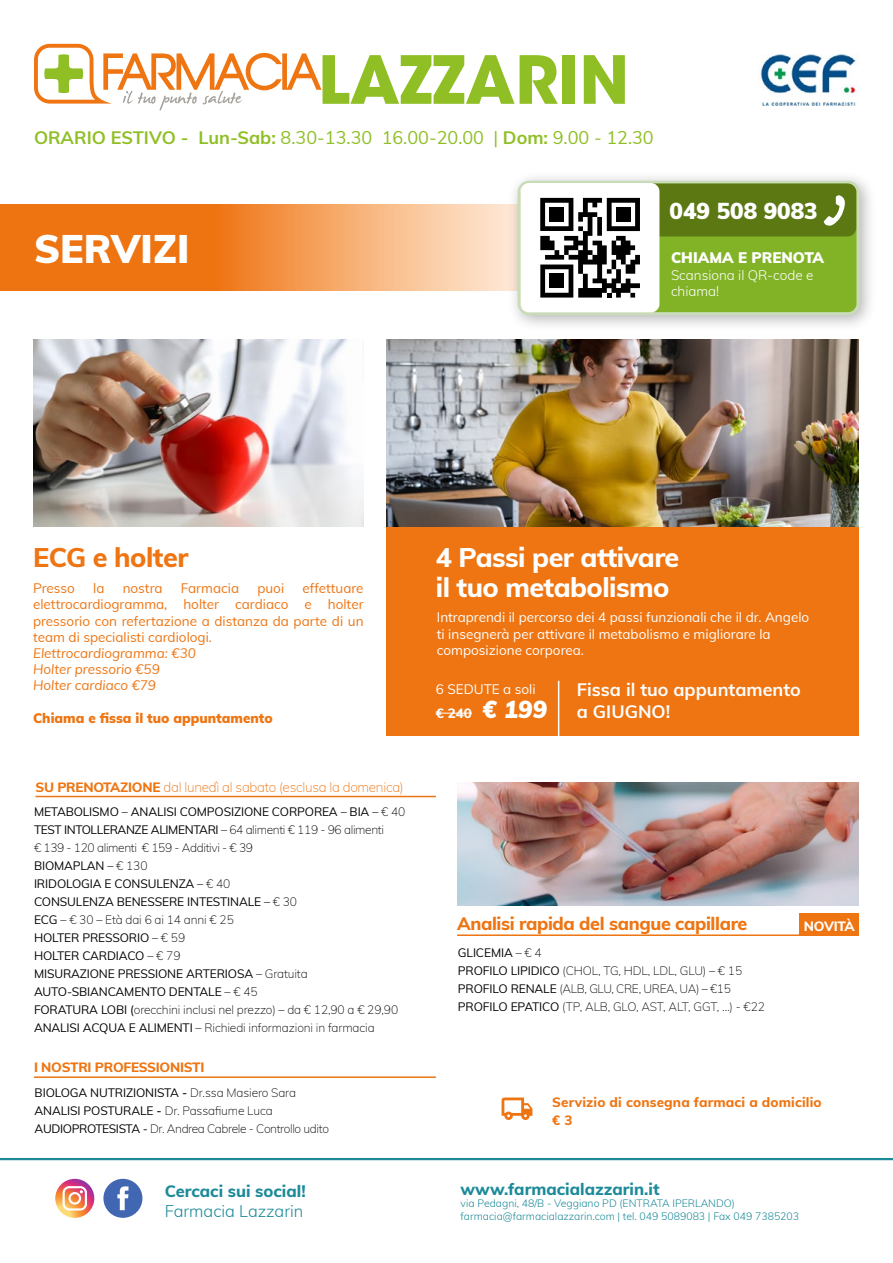
<style>
.page{position:relative;width:893px;height:1263px;background:#fff}
.page>*{position:absolute;margin:0;border:0;box-sizing:border-box;transform-origin:0 0}
.t1{font:900 39px "Muli";color:#fff}
.t2{font:800 27px/30px "Muli";letter-spacing:-.02em;color:#fff}
.t3{font:800 27px "Muli";letter-spacing:-.02em;color:#ee7512}
.t4{font:900 22.5px "Muli";color:#fff}
.t5{font:18px "Muli";color:#8fbf25}
.t6{font:800 18px "Muli";letter-spacing:-.02em;color:#ee7512}
.t7{font:700 18px/21.6px "Muli";color:#fff}
.t8{font:800 16.5px "Muli";color:#1c8a99}
.t9{font:300 16.5px "Muli";color:#1c8a99}
.t10{font:900 15px "Muli";color:#fff}
.t11{font:13.5px/16.2px "Muli";color:#ee7512;text-align:justify}
.t12{font:13.5px/16.2px "Muli";color:#fff}
.t13{font:italic 13.5px/16.2px "Muli";color:#ee7512}
.t14{font:200 13.5px "Muli";letter-spacing:-.02em;color:#ee7512}
.t15{font:800 13.5px/18px "Muli";letter-spacing:.01em;color:#ee7512}
.t16{font:900 13.5px "Muli";color:#ee7512}
.t17{font:300 13.5px/16.2px "Muli";color:#fff}
.t18{font:800 13.5px "Muli";letter-spacing:-.02em;color:#ee7512}
.t19{font:800 13.5px "Muli";letter-spacing:-.02em;color:#fff}
.t20{font:12px/18px "Muli";letter-spacing:-.01em;color:#000}
.t21{font:200 12px/18px "Muli";letter-spacing:-.03em;color:#000}
.t22{font:300 10.5px/12.6px "Muli";color:#1c8a99}
.s1{font-weight:700}
.s2{font-weight:800}
.s3{font-weight:200}
.s4{font-weight:400}
.s5{font-weight:600}
.s6{font-weight:900;font-style:italic;font-size:24px}
</style>
<div class="page">
<svg style="left:0;top:204px;width:507px;height:87px"></svg>
<hr style="left:36px;top:796px;width:400px;height:1px;background:#ee7512">
<hr style="left:34px;top:1076px;width:402px;height:2px;background:#ee7512">
<hr style="left:457px;top:934px;width:402px;height:2px;background:#ee7512">
<hr style="left:0;top:1158px;width:893px;height:2px;background:#1c8a99">
<svg style="left:55px;top:1179px;width:39px;height:39px"></svg>
<svg style="left:103px;top:1179px;width:39px;height:39px"></svg>
<img style="left:760px;top:54px;width:96px;height:51px">
<div style="left:563px;top:55px;width:12px;height:49px;background:#8fbf25"></div>
<svg style="left:584px;top:55px;width:41px;height:49px"></svg>
<svg style="left:34px;top:44px;width:524px;height:67px"></svg>
<div style="left:800px;top:913px;width:59px;height:22px;background:#ee7512"></div>
<div style="left:507px;top:170px;width:369px;height:162px;background:#000;opacity:.3"></div>
<div style="left:519px;top:182px;width:339px;height:132px;background:#82b326;border-radius:10px"></div>
<div style="left:518px;top:181px;width:341px;height:134px;border:3px solid #c9dbb8;border-radius:10px"></div>
<div style="left:521px;top:184px;width:335px;height:52px;background:#5b7813;border-radius:9px"></div>
<div style="left:520px;top:183px;width:139px;height:129px;background:#fff;border-radius:9px"></div>
<svg style="left:540px;top:198px;width:100px;height:100px"></svg>
<div style="left:550px;top:207px;width:14px;height:15px;background:#000"></div>
<div style="left:616px;top:207px;width:14px;height:15px;background:#000"></div>
<div style="left:550px;top:274px;width:14px;height:14px;background:#000"></div>
<svg style="left:824px;top:195px;width:21px;height:31px"></svg>
<svg style="left:502px;top:1097px;width:30px;height:23px"></svg>
<div style="left:387px;top:526px;width:472px;height:210px;background:#ee7512"></div>
<img style="left:387px;top:339px;width:471px;height:187px">
<hr style="left:436px;top:713px;width:36px;height:1px;background:#fff">
<hr style="left:558px;top:681px;width:1px;height:56px;background:#fff">
<img style="left:33px;top:339px;width:331px;height:187px">
<img style="left:458px;top:782px;width:401px;height:124px">
<h3 class="t5" style="left:34px;top:124px;width:621px"><span class="s1">ORARIO ESTIVO - Lun-Sab:</span> 8.30-13.30 16.00-20.00 | <span class="s1">Dom:</span> 9.00 - 12.30</h3>
<h1 class="t1" style="left:34px;top:221px;width:157px">SERVIZI</h1>
<h3 class="t4" style="left:670px;top:194px;width:150px">049 508 9083</h3>
<p class="t10" style="left:671px;top:247px;width:155px">CHIAMA E PRENOTA</p>
<p class="t17" style="left:671px;top:267px;width:144px">Scansiona il QR-code e chiama!</p>
<h2 class="t3" style="left:33px;top:538px;width:157px">ECG e holter</h2>
<p class="t11" style="left:33px;top:580px;width:43px">Presso</p>
<p class="t11" style="left:93px;top:580px;width:13px">la</p>
<p class="t11" style="left:123px;top:580px;width:41px">nostra</p>
<p class="t11" style="left:181px;top:580px;width:60px">Farmacia</p>
<p class="t11" style="left:257px;top:580px;width:28px">puoi</p>
<p class="t11" style="left:33px;top:580px;width:332px;text-indent:269px">effettuare elettrocardiogramma, holter cardiaco e holter pressorio con refertazione a distanza da parte di un team di specialisti cardiologi.</p>
<p class="t13" style="left:33px;top:644px;width:164px">Elettrocardiogramma: €30<br>Holter pressorio €59<br>Holter cardiaco €79</p>
<p class="t16" style="left:33px;top:708px;width:241px">Chiama e fissa il tuo appuntamento</p>
<p class="t14" style="left:36px;top:777px;width:370px"><span class="s2">SU PRENOTAZIONE</span> dal lunedì al sabato (esclusa la domenica)</p>
<p class="t20" style="left:34px;top:802px;width:373px">METABOLISMO – ANALISI COMPOSIZIONE CORPOREA – BIA – <span class="s3">€ 40<br></span>TEST INTOLLERANZE ALIMENTARI <span class="s3">– 64 alimenti € 119 - 96 alimenti<br>€ 139 - 120 alimenti € 159 - Additivi - € 39<br></span>BIOMAPLAN – <span class="s3">€ 130<br></span>IRIDOLOGIA E CONSULENZA – <span class="s3">€ 40<br></span>CONSULENZA BENESSERE INTESTINALE – <span class="s3">€ 30<br></span>ECG <span class="s3">– € 30 – Età dai 6 ai 14 anni € 25<br></span>HOLTER PRESSORIO <span class="s3">– € 59<br></span>HOLTER CARDIACO <span class="s3">– € 79<br></span>MISURAZIONE PRESSIONE ARTERIOSA <span class="s3">– Gratuita </span>AUTO-SBIANCAMENTO DENTALE <span class="s3">– € 45<br></span>FORATURA LOBI (<span class="s3">orecchini inclusi nel prezzo) – da € 12,90 a € 29,90<br></span>ANALISI ACQUA E ALIMENTI <span class="s3">– Richiedi informazioni in farmacia</span></p>
<p class="t18" style="left:34px;top:1057px;width:172px">I NOSTRI PROFESSIONISTI</p>
<p class="t21" style="left:35px;top:1083px;width:296px"><span class="s4">BIOLOGA NUTRIZIONISTA</span> <span class="s5">-</span> Dr.ssa Masiero Sara<br><span class="s4">ANALISI POSTURALE</span> <span class="s5">-</span> Dr. Passafiume Luca<br><span class="s4">AUDIOPROTESISTA -</span> Dr. Andrea Cabrele - Controllo udito</p>
<h3 class="t8" style="left:165px;top:1179px;width:143px">Cercaci sui social!</h3>
<h3 class="t9" style="left:165px;top:1198px;width:140px">Farmacia Lazzarin</h3>
<h2 class="t2" style="left:436px;top:541px;width:245px">4 Passi per attivare il tuo metabolismo</h2>
<p class="t12" style="left:437px;top:609px;width:374px">Intraprendi il percorso dei 4 passi funzionali che il dr. Angelo ti insegnerà per attivare il metabolismo e migliorare la composizione corporea.</p>
<h3 class="t7" style="left:577px;top:678px;width:225px">Fissa il tuo appuntamento a GIUGNO!</h3>
<p class="t12" style="left:436px;top:677px;width:113px;line-height:23.7px">6 SEDUTE a soli <span class="s2">€ 240</span> <span class="s6">€ 199</span></p>
<h3 class="t6" style="left:457px;top:910px;width:292px">Analisi rapida del sangue capillare</h3>
<p class="t21" style="left:458px;top:943px;width:309px"><span class="s4">GLICEMIA</span> – € 4<br><span class="s4">PROFILO LIPIDICO</span> (CHOL, TG, HDL, LDL, GLU) – € 15<br><span class="s4">PROFILO RENALE</span> (ALB, GLU, CRE, UREA, UA) – €15<br><span class="s4">PROFILO EPATICO</span> (TP, ALB, GLO, AST, ALT, GGT, …) - €22</p>
<p class="t19" style="left:804px;top:916px;width:52px">NOVITÀ</p>
<p class="t15" style="left:552px;top:1092px;width:271px">Servizio di consegna farmaci a domicilio € 3</p>
<h3 class="t8" style="left:461px;top:1176px;width:200px">www.farmacialazzarin.it</h3>
<p class="t22" style="left:461px;top:1196px;width:340px">via Pedagni, 48/B - Veggiano PD (ENTRATA IPERLANDO) farmacia@farmacialazzarin.com | tel. 049 5089083 | Fax 049 7385203</p>
</div>
